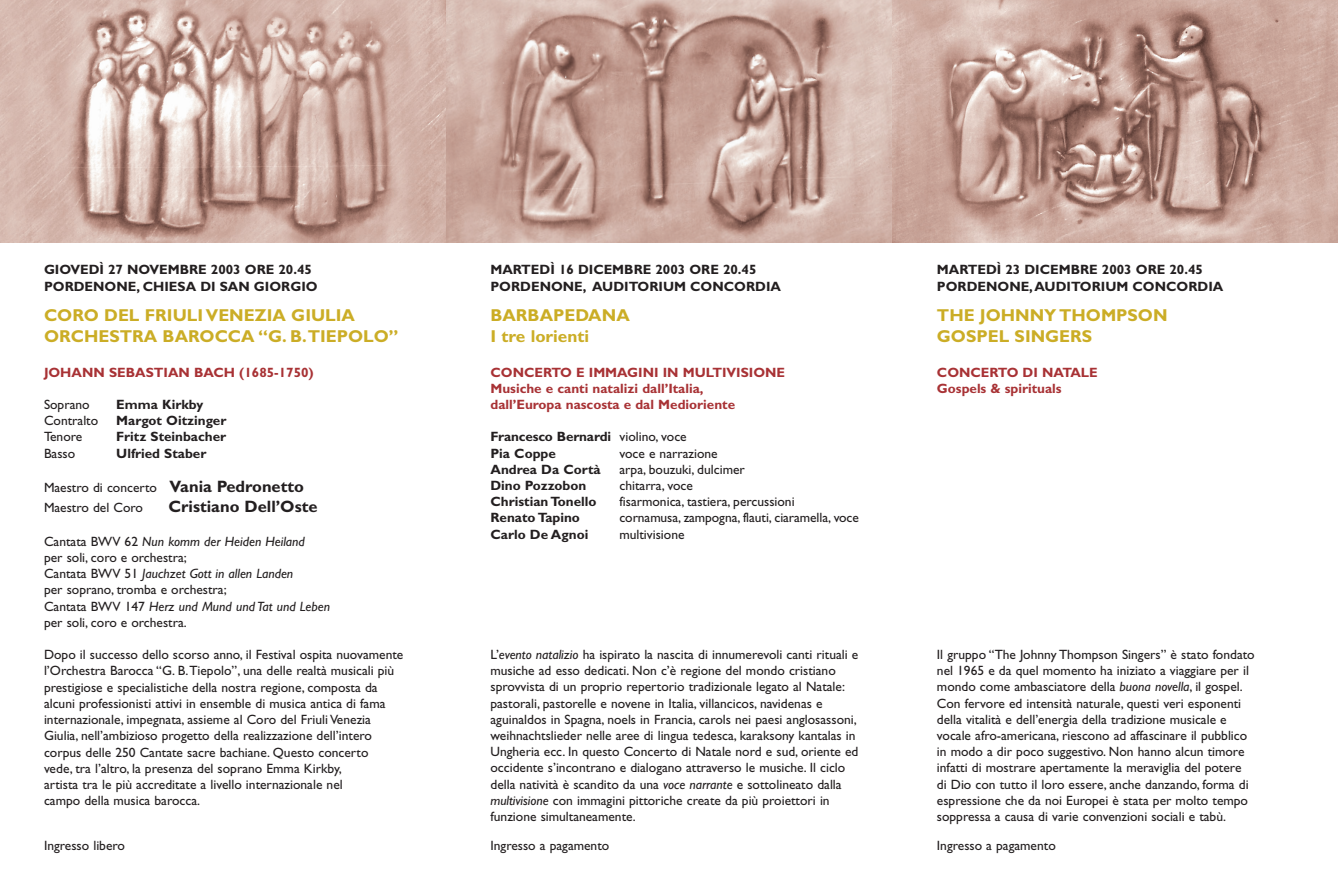
<style>
.page{position:relative;width:1338px;height:893px;background:#fff}
.page>*{position:absolute;margin:0;border:0;box-sizing:border-box;transform-origin:0 0}
.t1{font:700 17.25px/20.7px "Gill Sans";color:#cbad26}
.t2{font:700 16.5px "Gill Sans";color:#231f20}
.t3{font:13.5px/16.2px "Gill Sans";color:#231f20}
.t4{font:700 13.5px/16.2px "Gill Sans";color:#231f20}
.t5{font:700 13.5px/16.2px "Gill Sans";color:#a83235}
.s1{font-weight:700;font-size:16.5px}
.s2{font-style:italic}
.s3{font-weight:400}
</style>
<div class="page">
<img style="left:0;top:0;width:1338px;height:242px">
<p class="t4" style="left:44px;top:263px;width:275px">GIOVEDÌ 27 NOVEMBRE 2003 ORE 20.45<br>PORDENONE, CHIESA DI SAN GIORGIO</p>
<p class="t1" style="left:44px;top:307px;width:356px">CORO DEL FRIULI VENEZIA GIULIA<br>ORCHESTRA BAROCCA “G. B.TIEPOLO”</p>
<p class="t5" style="left:44px;top:365px;width:271px">JOHANN SEBASTIAN BACH (1685-1750)</p>
<p class="t3" style="left:44px;top:398px;width:47px">Soprano</p>
<p class="t4" style="left:116px;top:398px;width:88px">Emma Kirkby</p>
<p class="t3" style="left:44px;top:414px;width:56px">Contralto</p>
<p class="t4" style="left:116px;top:414px;width:112px">Margot Oitzinger</p>
<p class="t3" style="left:44px;top:430px;width:40px">Tenore</p>
<p class="t4" style="left:116px;top:430px;width:111px">Fritz Steinbacher</p>
<p class="t3" style="left:44px;top:446px;width:33px">Basso</p>
<p class="t4" style="left:116px;top:446px;width:92px">Ulfried Staber</p>
<p class="t3" style="left:44px;top:479px;width:261px;line-height:19.8px">Maestro di concerto <span class="s1">Vania Pedronetto<br></span>Maestro del Coro</p>
<p class="t2" style="left:169px;top:500px;width:151px">Cristiano Dell’Oste</p>
<p class="t3" style="left:44px;top:534px;width:288px">Cantata BWV 62 <span class="s2">Nun komm der Heiden Heiland<br></span>per soli, coro e orchestra;<br>Cantata BWV 51 <span class="s2">Jauchzet Gott in allen Landen<br></span>per soprano, tromba e orchestra;<br>Cantata BWV 147 <span class="s2">Herz und Mund und Tat und Leben </span>per soli, coro e orchestra.</p>
<p class="t3" style="left:44px;top:648px;width:361px">Dopo il successo dello scorso anno, il Festival ospita nuovamente l’Orchestra Barocca “G. B.Tiepolo”, una delle realtà musicali più prestigiose e specialistiche della nostra regione, composta da alcuni professionisti attivi in ensemble di musica antica di fama internazionale, impegnata, assieme al Coro del Friuli Venezia Giulia, nell’ambizioso progetto della realizzazione dell’intero corpus delle 250 Cantate sacre bachiane. Questo concerto<br>vede, tra l’altro, la presenza del soprano Emma Kirkby,<br>artista tra le più accreditate a livello internazionale nel<br>campo della musica barocca.</p>
<p class="t3" style="left:44px;top:839px;width:82px">Ingresso libero</p>
<p class="t4" style="left:490px;top:263px;width:292px">MARTEDÌ 16 DICEMBRE 2003 ORE 20.45<br>PORDENONE, AUDITORIUM CONCORDIA</p>
<p class="t1" style="left:490px;top:307px;width:141px">BARBAPEDANA<br>I tre lorienti</p>
<p class="t5" style="left:490px;top:365px;width:296px">CONCERTO E IMMAGINI IN MULTIVISIONE<br>Musiche e canti natalizi dall’Italia,<br>dall’Europa nascosta e dal Medioriente</p>
<p class="t4" style="left:490px;top:430px;width:198px">Francesco Bernardi <span class="s3">violino, voce<br></span>Pia Coppe</p>
<p class="t3" style="left:619px;top:446px;width:100px">voce e narrazione</p>
<p class="t4" style="left:490px;top:462px;width:112px">Andrea Da Cortà</p>
<p class="t3" style="left:619px;top:462px;width:127px">arpa, bouzuki, dulcimer</p>
<p class="t4" style="left:490px;top:479px;width:97px">Dino Pozzobon</p>
<p class="t3" style="left:619px;top:479px;width:75px">chitarra, voce</p>
<p class="t4" style="left:490px;top:495px;width:108px">Christian Tonello</p>
<p class="t3" style="left:619px;top:495px;width:177px">fisarmonica, tastiera, percussioni</p>
<p class="t4" style="left:490px;top:511px;width:91px">Renato Tapino</p>
<p class="t3" style="left:619px;top:511px;width:241px">cornamusa, zampogna, flauti, ciaramella, voce</p>
<p class="t4" style="left:490px;top:527px;width:99px">Carlo De Agnoi</p>
<p class="t3" style="left:619px;top:527px;width:67px">multivisione</p>
<p class="t3" style="left:490px;top:647px;width:369px">L’<span class="s2">evento natalizio</span> ha ispirato la nascita di innumerevoli canti rituali e musiche ad esso dedicati. Non c’è regione del mondo cristiano sprovvista di un proprio repertorio tradizionale legato al Natale: pastorali, pastorelle e novene in Italia, villancicos, navidenas e aguinaldos in Spagna, noels in Francia, carols nei paesi anglosassoni, weihnachtslieder nelle aree di lingua tedesca, karaksony kantalas in Ungheria ecc. In questo Concerto di Natale nord e sud, oriente ed occidente s’incontrano e dialogano attraverso le musiche. Il ciclo della natività è scandito da una <span class="s2">voce narrante</span> e sottolineato dalla <span class="s2">multivisione</span> con immagini pittoriche create da più proiettori in funzione simultaneamente.</p>
<p class="t3" style="left:490px;top:838px;width:120px">Ingresso a pagamento</p>
<p class="t4" style="left:937px;top:263px;width:288px">MARTEDÌ 23 DICEMBRE 2003 ORE 20.45<br>PORDENONE,AUDITORIUM CONCORDIA</p>
<p class="t1" style="left:937px;top:307px;width:232px">THE JOHNNY THOMPSON<br>GOSPEL SINGERS</p>
<p class="t5" style="left:937px;top:365px;width:162px">CONCERTO DI NATALE<br>Gospels &amp; spirituals</p>
<p class="t3" style="left:937px;top:647px;width:319px">Il gruppo “The Johnny Thompson Singers” è stato fondato nel 1965 e da quel momento ha iniziato a viaggiare per il mondo come ambasciatore della <span class="s2">buona novella</span>, il gospel.<br>Con fervore ed intensità naturale, questi veri esponenti della vitalità e dell’energia della tradizione musicale e vocale afro-americana, riescono ad affascinare il pubblico in modo a dir poco suggestivo. Non hanno alcun timore infatti di mostrare apertamente la meraviglia del potere<br>di Dio con tutto il loro essere, anche danzando, forma di espressione che da noi Europei è stata per molto tempo soppressa a causa di varie convenzioni sociali e tabù.</p>
<p class="t3" style="left:937px;top:838px;width:120px">Ingresso a pagamento</p>
</div>
